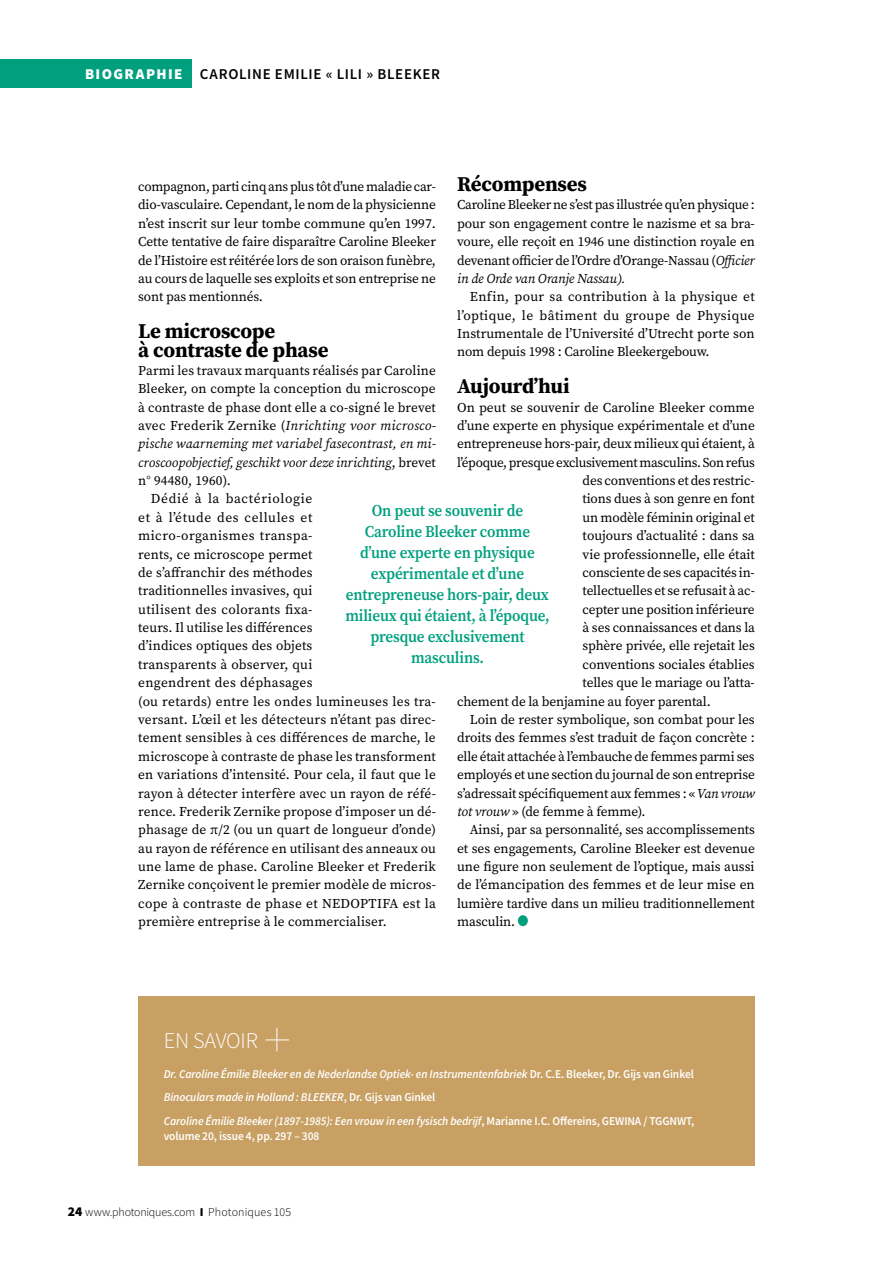
<style>
.page{position:relative;width:893px;height:1263px;background:#fff}
.page>*{position:absolute;margin:0;border:0;box-sizing:border-box;transform-origin:0 0}
.t1{font:300 22.5px "Source Sans Pro";letter-spacing:-.01em;color:#fff}
.t2{font:700 21px/19.2px "Source Serif Pro";letter-spacing:-.01em;color:#000}
.t3{font:600 16.5px/21px "Source Serif Pro";letter-spacing:-.01em;color:#00a07f;text-align:center;scale:.92 1}
.t4{font:600 15px "Source Sans Pro";color:#000}
.t5{font:900 15px "Source Sans Pro";letter-spacing:.09em;color:#fff}
.t6{font:13.5px/18.3px "Source Serif Pro";color:#000;text-align:justify}
.t7{font:13.5px "Source Serif Pro";letter-spacing:.025em;color:#000}
.t8{font:italic 13.5px "Source Serif Pro";letter-spacing:.005em;color:#000}
.t9{font:13.5px "Source Serif Pro";letter-spacing:-.02em;color:#000}
.t10{font:italic 13.5px "Source Serif Pro";letter-spacing:.025em;color:#000}
.t11{font:13.5px "Source Serif Pro";letter-spacing:.03em;color:#000}
.t12{font:13.5px "Source Serif Pro";letter-spacing:.035em;color:#000}
.t13{font:13.5px "Source Serif Pro";letter-spacing:.045em;color:#000}
.t14{font:13.5px "Source Serif Pro";letter-spacing:.05em;color:#000}
.t15{font:italic 600 12px/23.5px "Source Sans Pro";letter-spacing:-.01em;color:#fff;scale:.96 1}
.t16{font:300 12px "Source Sans Pro";color:#000}
.t17{font:600 12px "Source Sans Pro";letter-spacing:-.01em;color:#fff;scale:.96 1}
.s1{font-weight:600;color:#000}
.s2{font-style:italic}
.s3{font-style:normal}
.s4{font-weight:900;font-size:13.5px}
.s5{font-weight:900}
</style>
<div class="page">
<div style="left:0;top:60px;width:191px;height:28px;background:#00a07f"></div>
<div style="left:518px;top:915px;width:10px;height:11px;background:#00a07f;border-radius:50%"></div>
<div style="left:138px;top:996px;width:617px;height:169px;background:#c8a063"></div>
<svg style="left:265px;top:1028px;width:24px;height:23px"></svg>
<p class="t5" style="left:85px;top:64px;width:127px">BIOGRAPHIE <span class="s1">Caroline</span></p>
<p class="t4" style="left:275px;top:64px;width:12px">Emilie</p>
<p class="t4" style="left:326px;top:64px;width:65px">« Lili » Bleeker</p>
<h2 class="t2" style="left:457px;top:174px;width:131px">Récompenses</h2>
<p class="t6" style="left:457px;top:196px;width:299px">Caroline Bleeker ne s’est pas illustrée qu’en physique : pour son engagement contre le nazisme et sa bra&shy;voure, elle reçoit en 1946 une distinction royale en devenant officier de l’Ordre d’Orange-Nassau (<span class="s2">Officier in de Orde van Oranje Nassau).</span></p>
<p class="t6" style="left:457px;top:288px;width:299px;text-indent:13px">Enfin, pour sa contribution à la physique et l’optique, le bâtiment du groupe de Physique Instrumentale de l’Université d’Utrecht porte son nom depuis 1998 : Caroline Bleekergebouw.</p>
<h2 class="t2" style="left:457px;top:376px;width:114px">Aujourd’hui</h2>
<p class="t6" style="left:457px;top:398px;width:299px">On peut se souvenir de Caroline Bleeker comme</p>
<p class="t6" style="left:457px;top:416px;width:299px">d’une experte en physique expérimentale et d’une</p>
<p class="t6" style="left:457px;top:435px;width:299px">entrepreneuse hors-pair, deux milieux qui étaient, à</p>
<p class="t9" style="left:457px;top:453px;width:299px">l’époque, presque exclusivement masculins. Son refus</p>
<p class="t6" style="left:583px;top:471px;width:174px">des conventions et des restric-</p>
<p class="t6" style="left:583px;top:490px;width:174px">tions dues à son genre en font</p>
<p class="t6" style="left:583px;top:508px;width:174px">un modèle féminin original et</p>
<p class="t6" style="left:583px;top:527px;width:174px">toujours d’actualité : dans sa</p>
<p class="t6" style="left:583px;top:545px;width:174px">vie professionnelle, elle était</p>
<p class="t6" style="left:583px;top:563px;width:174px">consciente de ses capacités in-</p>
<p class="t6" style="left:583px;top:582px;width:174px">tellectuelles et se refusait à ac-</p>
<p class="t6" style="left:583px;top:600px;width:174px">cepter une position inférieure</p>
<p class="t6" style="left:583px;top:618px;width:174px">à ses connaissances et dans la</p>
<p class="t6" style="left:583px;top:637px;width:174px">sphère privée, elle rejetait les</p>
<p class="t6" style="left:583px;top:655px;width:174px">conventions sociales établies</p>
<p class="t6" style="left:583px;top:674px;width:174px">telles que le mariage ou l’atta-</p>
<p class="t6" style="left:457px;top:692px;width:255px">chement de la benjamine au foyer parental.</p>
<p class="t6" style="left:470px;top:710px;width:286px">Loin de rester symbolique, son combat pour les</p>
<p class="t6" style="left:457px;top:729px;width:299px">droits des femmes s’est traduit de façon concrète :</p>
<p class="t6" style="left:457px;top:747px;width:299px">elle était attachée à l’embauche de femmes parmi ses</p>
<p class="t6" style="left:457px;top:765px;width:299px">employés et une section du journal de son entreprise</p>
<p class="t6" style="left:457px;top:784px;width:299px">s’adressait spécifiquement aux femmes : « <span class="s2">Van vrouw</span></p>
<p class="t6" style="left:457px;top:802px;width:190px"><span class="s2">tot vrouw</span> » (de femme à femme).</p>
<p class="t6" style="left:470px;top:821px;width:287px">Ainsi, par sa personnalité, ses accomplissements</p>
<p class="t6" style="left:457px;top:839px;width:299px">et ses engagements, Caroline Bleeker est devenue</p>
<p class="t6" style="left:457px;top:857px;width:299px">une figure non seulement de l’optique, mais aussi</p>
<p class="t6" style="left:457px;top:876px;width:299px">de l’émancipation des femmes et de leur mise en</p>
<p class="t6" style="left:457px;top:894px;width:299px">lumière tardive dans un milieu traditionnellement</p>
<p class="t6" style="left:457px;top:912px;width:60px">masculin.</p>
<p class="t6" style="left:138px;top:177px;width:299px">compagnon, parti cinq ans plus tôt d’une maladie car&shy;dio-vasculaire. Cependant, le nom de la physicienne n’est inscrit sur leur tombe commune qu’en 1997.<br>Cette tentative de faire disparaître Caroline Bleeker de l’Histoire est réitérée lors de son oraison funèbre, au cours de laquelle ses exploits et son entreprise ne sont pas mentionnés.</p>
<h2 class="t2" style="left:138px;top:321px;width:192px">Le microscope<br>à contraste de phase</h2>
<p class="t6" style="left:138px;top:361px;width:299px">Parmi les travaux marquants réalisés par Caroline</p>
<p class="t6" style="left:138px;top:380px;width:299px">Bleeker, on compte la conception du microscope</p>
<p class="t6" style="left:138px;top:398px;width:299px">à contraste de phase dont elle a co-signé le brevet</p>
<p class="t10" style="left:138px;top:417px;width:299px"><span class="s3">avec Frederik Zernike (</span>Inrichting voor microsco-</p>
<p class="t8" style="left:138px;top:436px;width:299px">pische waarneming met variabel fasecontrast, en mi-</p>
<p class="t8" style="left:138px;top:454px;width:299px">croscoopobjectief, geschikt voor deze inrichting<span class="s3">, brevet</span></p>
<p class="t6" style="left:138px;top:471px;width:94px">n° 94480, 1960).</p>
<p class="t14" style="left:151px;top:490px;width:163px">Dédié à la bactériologie</p>
<p class="t13" style="left:138px;top:508px;width:176px">et à l’étude des cellules et</p>
<p class="t12" style="left:138px;top:527px;width:176px">micro-organismes transpa-</p>
<p class="t6" style="left:138px;top:545px;width:176px">rents, ce microscope permet</p>
<p class="t6" style="left:138px;top:563px;width:176px">de s’affranchir des méthodes</p>
<p class="t6" style="left:138px;top:582px;width:176px">traditionnelles invasives, qui</p>
<p class="t11" style="left:138px;top:600px;width:176px">utilisent des colorants fixa-</p>
<p class="t6" style="left:138px;top:618px;width:176px">teurs. Il utilise les différences</p>
<p class="t6" style="left:138px;top:637px;width:176px">d’indices optiques des objets</p>
<p class="t6" style="left:138px;top:655px;width:176px">transparents à observer, qui</p>
<p class="t7" style="left:138px;top:674px;width:176px">engendrent des déphasages</p>
<p class="t7" style="left:138px;top:692px;width:299px">(ou retards) entre les ondes lumineuses les tra-</p>
<p class="t6" style="left:138px;top:710px;width:299px">versant. L’œil et les détecteurs n’étant pas direc-</p>
<p class="t6" style="left:138px;top:729px;width:299px">tement sensibles à ces différences de marche, le</p>
<p class="t6" style="left:138px;top:747px;width:299px">microscope à contraste de phase les transforment</p>
<p class="t6" style="left:138px;top:765px;width:299px">en variations d’intensité. Pour cela, il faut que le</p>
<p class="t6" style="left:138px;top:784px;width:299px">rayon à détecter interfère avec un rayon de réfé-</p>
<p class="t6" style="left:138px;top:802px;width:299px">rence. Frederik Zernike propose d’imposer un dé-</p>
<p class="t6" style="left:138px;top:821px;width:299px">phasage de π/2 (ou un quart de longueur d’onde)</p>
<p class="t6" style="left:138px;top:839px;width:299px">au rayon de référence en utilisant des anneaux ou</p>
<p class="t6" style="left:138px;top:857px;width:299px">une lame de phase. Caroline Bleeker et Frederik</p>
<p class="t6" style="left:138px;top:876px;width:299px">Zernike conçoivent le premier modèle de micros-</p>
<p class="t7" style="left:138px;top:894px;width:299px">cope à contraste de phase et NEDOPTIFA est la</p>
<p class="t6" style="left:138px;top:912px;width:250px">première entreprise à le commercialiser.</p>
<p class="t3" style="left:345px;top:499px;width:224px">On peut se souvenir de<br>Caroline Bleeker comme d’une experte en physique expérimentale et d’une entrepreneuse hors-pair, deux milieux qui étaient, à l’époque, presque exclusivement masculins.</p>
<h1 class="t1" style="left:164px;top:1026px;width:96px">EN SAVOIR</h1>
<p class="t15" style="left:164px;top:1061px;width:554px">Dr. Caroline Émilie Bleeker en de Nederlandse Optiek- en Instrumentenfabriek <span class="s3">Dr. C.E. Bleeker, Dr. Gijs van Ginkel<br></span>Binoculars made in Holland : BLEEKER<span class="s3">, Dr. Gijs van Ginkel<br></span>Caroline Émilie Bleeker (1897-1985): Een vrouw in een fysisch bedrijf<span class="s3">, Marianne I.C. Offereins, GEWINA / TGGNWT,</span></p>
<p class="t17" style="left:164px;top:1128px;width:164px">volume 20, issue 4, pp. 297 – 308</p>
<p class="t16" style="left:68px;top:1205px;width:225px"><span class="s4">24</span> www.photoniques.com <span class="s5">I</span> Photoniques 105</p>
</div>
